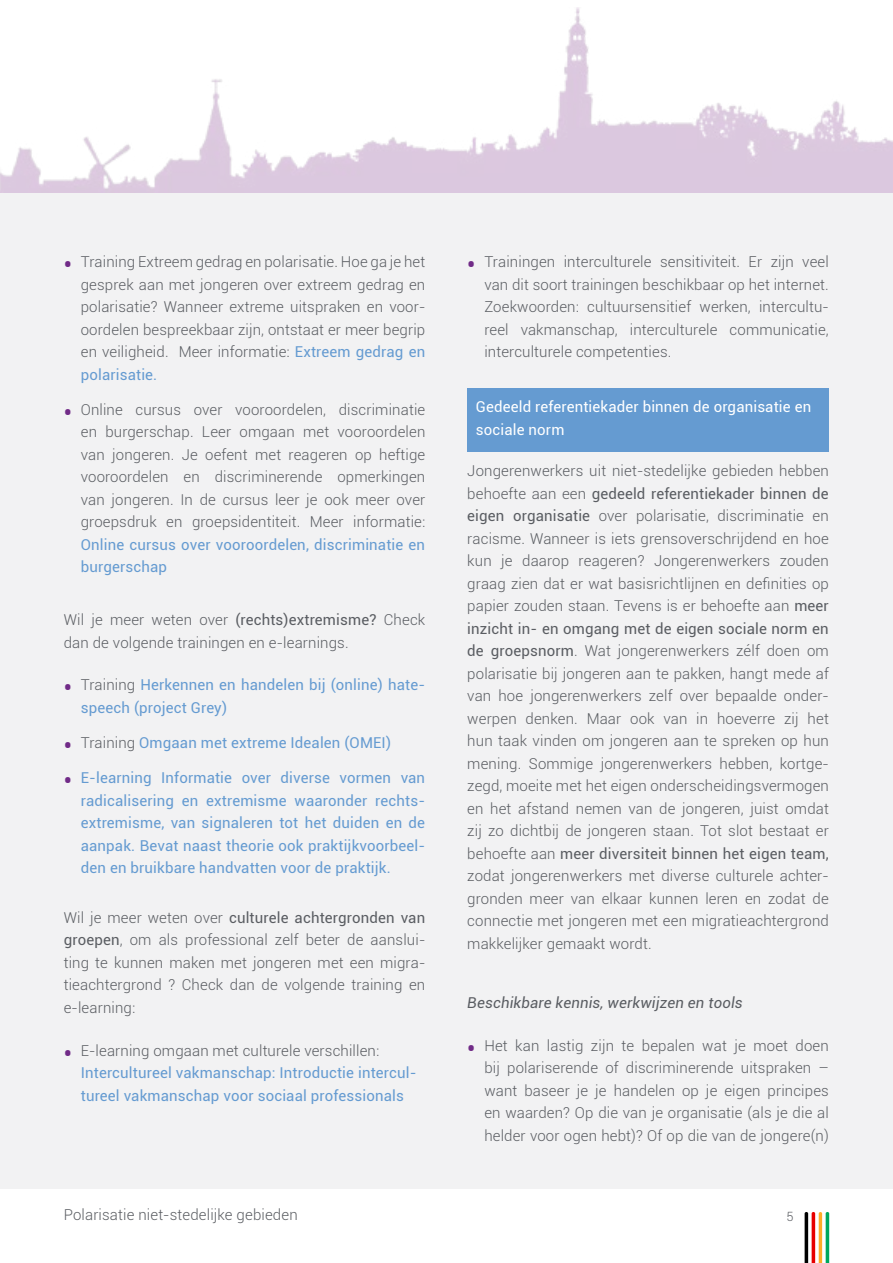
<style>
.page{position:relative;width:893px;height:1263px;background:#fff}
.page>*{position:absolute;margin:0;border:0;box-sizing:border-box;transform-origin:0 0}
.t1{font:300 15px/22.5px "Roboto";letter-spacing:.01em;color:#5a5d62;text-align:justify}
.t2{font:15px/22.5px "Roboto";letter-spacing:.01em;color:#659bd1}
.t3{font:15px/22.5px "Roboto";letter-spacing:.01em;color:#fff}
.t4{font:italic 15px "Roboto";letter-spacing:.01em;color:#5a5d62}
.t5{font:300 12.75px "Roboto";color:#5a5d62}
.s1{font-weight:700;font-size:22.5px;color:#712b87}
.s2{font-weight:400;color:#659bd1}
.s3{font-weight:400}
.s4{font-weight:300;color:#5a5d62}
</style>
<div class="page">
<div style="left:0;top:193px;width:893px;height:995px;background:#f2f2f3"></div>
<svg style="left:805px;top:1212px;width:24px;height:51px"></svg>
<img style="left:0;top:8px;width:893px;height:185px">
<div style="left:467px;top:388px;width:362px;height:63px;background:#659bd1"></div>
<p class="t1" style="left:81px;top:250px;width:346px;text-indent:-17px"><span class="s1">•</span> Training Extreem gedrag en polarisatie. Hoe ga je het gesprek aan met jongeren over extreem gedrag en polarisatie? Wanneer extreme uitspraken en voor&shy;oordelen bespreekbaar zijn, ontstaat er meer begrip en veiligheid. Meer informatie: <span class="s2">Extreem gedrag en polarisatie.</span></p>
<p class="t1" style="left:81px;top:398px;width:346px;text-indent:-17px"><span class="s1">•</span> Online cursus over vooroordelen, discriminatie en burgerschap. Leer omgaan met vooroordelen van jongeren. Je oefent met reageren op heftige vooroordelen en discriminerende opmerkingen van jongeren. In de cursus leer je ook meer over groepsdruk en groepsidentiteit. Meer informatie:</p>
<p class="t2" style="left:81px;top:533px;width:346px">Online cursus over vooroordelen, discriminatie en burgerschap</p>
<p class="t1" style="left:64px;top:608px;width:363px">Wil je meer weten over <span class="s3">(rechts)extremisme?</span> Check dan de volgende trainingen en e-learnings.</p>
<p class="t2" style="left:81px;top:673px;width:346px;text-indent:-17px"><span class="s1">•</span> <span class="s4">Training</span> Herkennen en handelen bij (online) hate&shy;speech (project Grey)</p>
<p class="t2" style="left:64px;top:731px;width:329px"><span class="s1">•</span> <span class="s4">Training</span> Omgaan met extreme Idealen (OMEI)</p>
<p class="t2" style="left:81px;top:766px;width:346px;text-align:justify;text-indent:-17px"><span class="s1">•</span> E-learning Informatie over diverse vormen van radicalisering en extremisme waaronder rechts&shy;extremisme, van signaleren tot het duiden en de aanpak. Bevat naast theorie ook praktijkvoorbeel&shy;den en bruikbare handvatten voor de praktijk.</p>
<p class="t1" style="left:64px;top:906px;width:363px">Wil je meer weten over <span class="s3">culturele achtergronden van groepen</span>, om als professional zelf beter de aanslui&shy;ting te kunnen maken met jongeren met een migra&shy;tieachtergrond ? Check dan de volgende training en e-learning:</p>
<p class="t2" style="left:81px;top:1038px;width:337px;text-indent:-17px"><span class="s1">•</span> <span class="s4">E-learning omgaan met culturele verschillen:<br></span>Intercultureel vakmanschap: Introductie intercul&shy;tureel vakmanschap voor sociaal professionals</p>
<p class="t1" style="left:484px;top:250px;width:346px;text-indent:-17px"><span class="s1">•</span> Trainingen interculturele sensitiviteit. Er zijn veel van dit soort trainingen beschikbaar op het internet.<br>Zoekwoorden: cultuursensitief werken, intercultu&shy;reel vakmanschap, interculturele communicatie, interculturele competenties.</p>
<p class="t3" style="left:476px;top:395px;width:337px">Gedeeld referentiekader binnen de organisatie en sociale norm</p>
<p class="t1" style="left:467px;top:459px;width:363px">Jongerenwerkers uit niet-stedelijke gebieden hebben behoefte aan een <span class="s3">gedeeld referentiekader binnen de eigen organisatie</span> over polarisatie, discriminatie en racisme. Wanneer is iets grensoverschrijdend en hoe kun je daarop reageren? Jongerenwerkers zouden graag zien dat er wat basisrichtlijnen en definities op papier zouden staan. Tevens is er behoefte aan <span class="s3">meer inzicht in- en omgang met de eigen sociale norm en de groepsnorm</span>. Wat jongerenwerkers zélf doen om polarisatie bij jongeren aan te pakken, hangt mede af van hoe jongerenwerkers zelf over bepaalde onder&shy;werpen denken. Maar ook van in hoeverre zij het hun taak vinden om jongeren aan te spreken op hun mening. Sommige jongerenwerkers hebben, kortge&shy;zegd, moeite met het eigen onderscheidingsvermogen en het afstand nemen van de jongeren, juist omdat zij zo dichtbij de jongeren staan. Tot slot bestaat er behoefte aan <span class="s3">meer diversiteit binnen het eigen team, </span>zodat jongerenwerkers met diverse culturele achter&shy;gronden meer van elkaar kunnen leren en zodat de connectie met jongeren met een migratieachtergrond makkelijker gemaakt wordt.</p>
<p class="t4" style="left:467px;top:992px;width:277px">Beschikbare kennis, werkwijzen en tools</p>
<p class="t1" style="left:484px;top:1033px;width:346px;text-indent:-17px"><span class="s1">•</span> Het kan lastig zijn te bepalen wat je moet doen bij polariserende of discriminerende uitspraken – want baseer je je handelen op je eigen principes en waarden? Op die van je organisatie (als je die al helder voor ogen hebt)? Of op die van de jongere(n)</p>
<p class="t1" style="left:64px;top:1203px;width:235px">Polarisatie niet-stedelijke gebieden</p>
<p class="t5" style="left:786px;top:1207px;width:9px">5</p>
</div>
